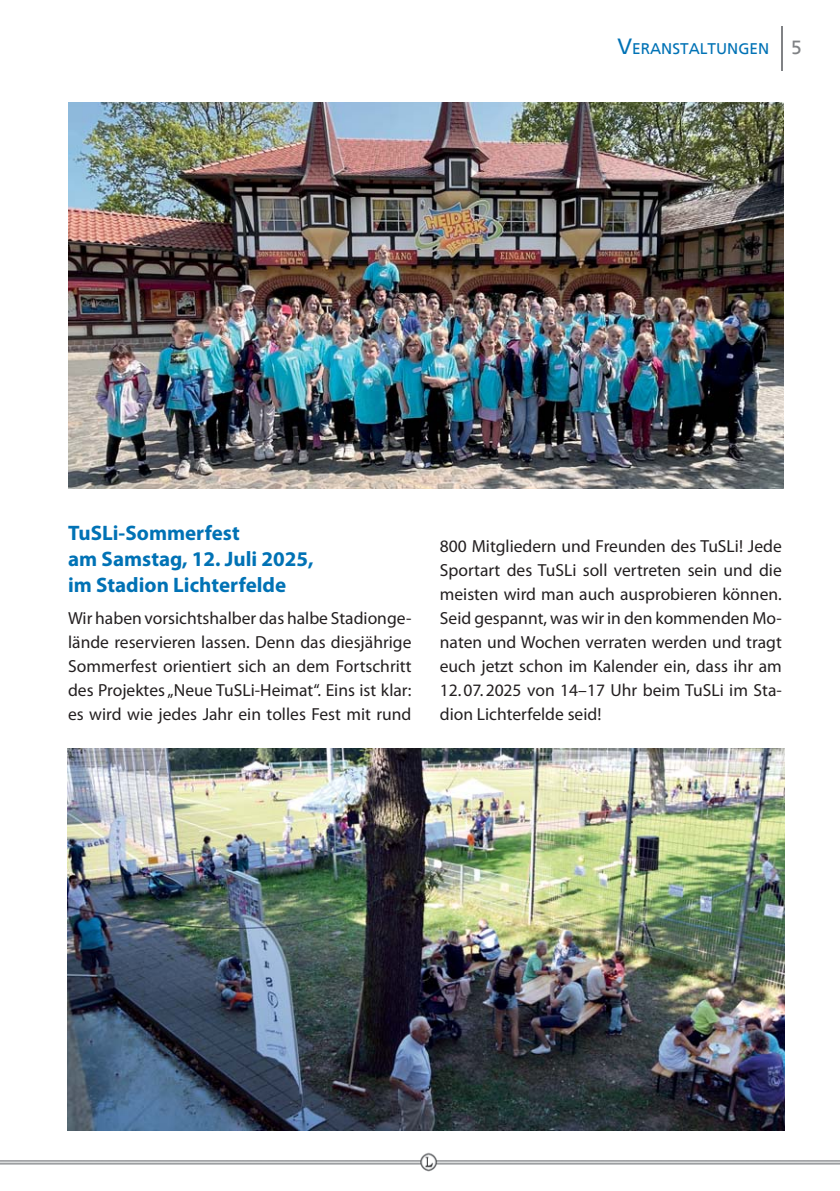
<style>
.page{position:relative;width:840px;height:1191px;background:#fff}
.page>*{position:absolute;margin:0;border:0;box-sizing:border-box;transform-origin:0 0}
.t1{font:700 21px/26px "Myriad Pro";color:#0072b5}
.t2{font:17.6px/24px "Myriad Pro";color:#231f20;text-align:justify}
.t3{font:15.4px "Frutiger";color:#0072b5}
.s1{font-size:22px}
.s2{font-size:19px;color:#808285}
</style>
<div class="page">
<hr style="left:781px;top:26px;width:1px;height:45px;background:#808285">
<img style="left:0;top:1125px;width:839px;height:47px">
<img style="left:68px;top:102px;width:715px;height:386px">
<img style="left:67px;top:748px;width:717px;height:382px">
<p class="t3" style="left:617px;top:40px;width:186px"><span class="s1">V</span>ERANSTALTUNGEN <span class="s2">5</span></p>
<p class="t1" style="left:68px;top:522px;width:247px">TuSLi-Sommerfest<br>am Samstag, 12. Juli 2025, im Stadion Lichterfelde</p>
<p class="t2" style="left:68px;top:608px;width:345px">Wir haben vorsichtshalber das halbe Stadionge&shy;lände reservieren lassen. Denn das diesjährige Sommerfest orientiert sich an dem Fortschritt des Projektes „Neue TuSLi-Heimat“. Eins ist klar: es wird wie jedes Jahr ein tolles Fest mit rund</p>
<p class="t2" style="left:439px;top:536px;width:343px">800 Mitgliedern und Freunden des TuSLi! Jede Sportart des TuSLi soll vertreten sein und die meisten wird man auch ausprobieren können.<br>Seid gespannt, was wir in den kommenden Mo&shy;naten und Wochen verraten werden und tragt euch jetzt schon im Kalender ein, dass ihr am</p>
<p class="t2" style="left:439px;top:680px;width:343px">12. 07. 2025 von 14–17 Uhr beim TuSLi im Sta&shy;dion Lichterfelde seid!</p>
</div>
